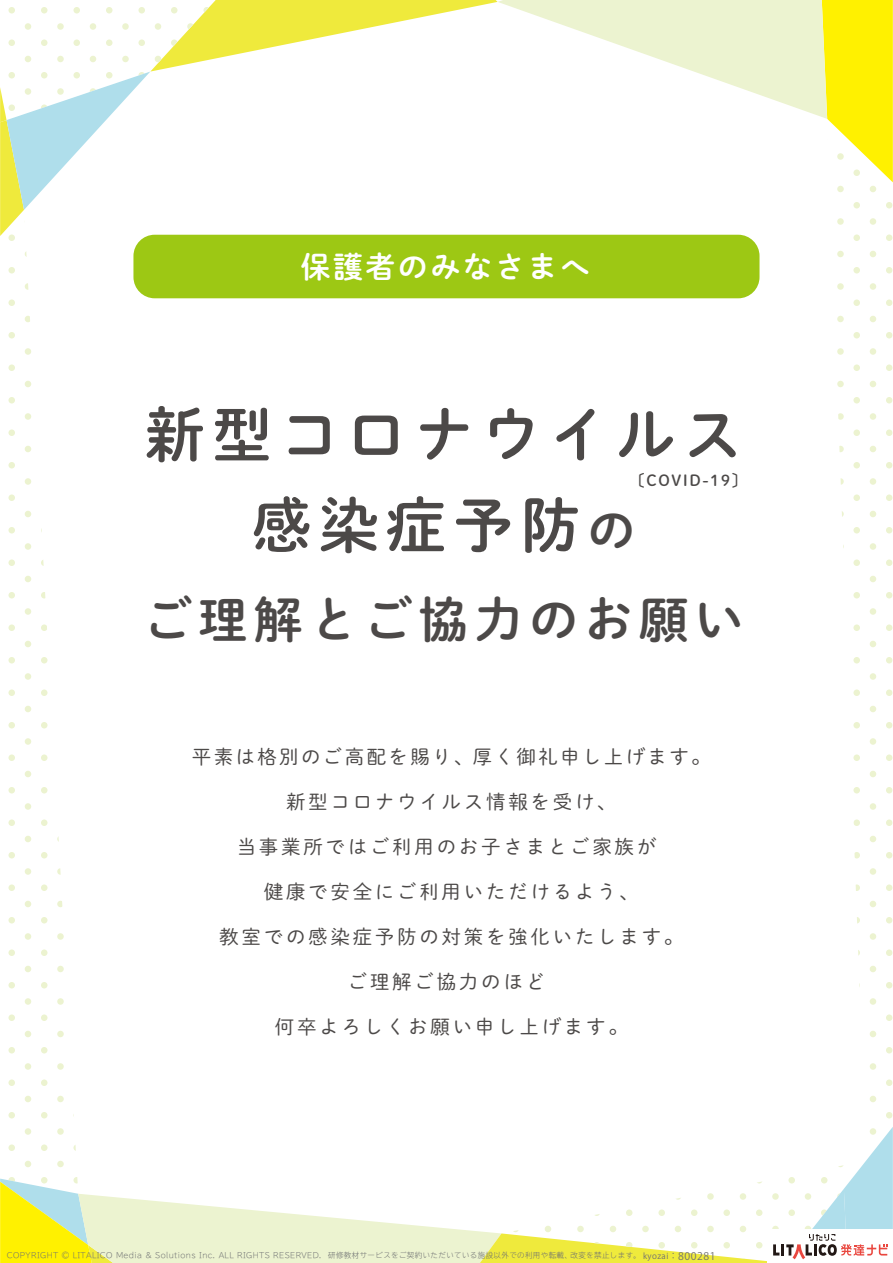
<style>
.page{position:relative;width:893px;height:1263px;background:#fff}
.page>*{position:absolute;margin:0;border:0;box-sizing:border-box;transform-origin:0 0}
.t1{font:60px/90.6px "P Shuei M Go Std N B";letter-spacing:.12em;color:#4c4948;text-align:center}
.t2{font:49.2px "P Shuei M Go Std N B";letter-spacing:.12em;color:#4c4948}
.t3{font:30px "P Shuei M Go Std N B";letter-spacing:.08em;color:#fff}
.t4{font:19.5px "P Shuei M Go Std N L";letter-spacing:.14em;color:#4c4948}
.t5{font:19.5px "P Shuei M Go Std N L";letter-spacing:.12em;color:#4c4948}
.t6{font:15px "P Shuei M Go Std N B";letter-spacing:.12em;color:#4c4948}
.t7{font:300 7.5px "TBUD Go Std Super";letter-spacing:.05em;color:#6d6f71}
.s1{font-size:48px}
.s2{font-family:"Koz Go Pro";font-weight:400;font-size:8.25px;color:#727171}
.s3{font-family:"Koz Go Pro";font-weight:400;font-size:9px;color:#727171}
.s4{font-family:"Koz Go Pro";font-weight:400;font-size:10.5px;color:#727171}
</style>
<div class="page">
<svg style="left:8px;top:236px;width:66px;height:883px"></svg>
<svg style="left:837px;top:236px;width:56px;height:883px"></svg>
<svg style="left:0;top:0;width:893px;height:236px"></svg>
<div style="left:133px;top:235px;width:626px;height:63px;background:#9dc814;border-radius:21px"></div>
<svg style="left:0;top:1127px;width:893px;height:136px"></svg>
<h3 class="t3" style="left:301px;top:244px;width:291px">保護者のみなさまへ</h3>
<h1 class="t1" style="left:145px;top:387px;width:599px">新型コロナウイルス感染症予防<span class="s1">の</span></h1>
<h3 class="t6" style="left:630px;top:469px;width:119px">〔COVID-19〕</h3>
<h2 class="t2" style="left:143px;top:583px;width:602px">ご理解とご協力のお願い</h2>
<h3 class="t5" style="left:192px;top:743px;width:520px">平素は格別のご高配を賜り、厚く御礼申し上げます。</h3>
<h3 class="t4" style="left:286px;top:788px;width:332px">新型コロナウイルス情報を受け、</h3>
<h3 class="t4" style="left:237px;top:833px;width:421px">当事業所ではご利用のお子さまとご家族が</h3>
<h3 class="t4" style="left:264px;top:878px;width:377px">健康で安全にご利用いただけるよう、</h3>
<h3 class="t4" style="left:219px;top:923px;width:466px">教室での感染症予防の対策を強化いたします。</h3>
<h3 class="t4" style="left:348px;top:968px;width:199px">ご理解ご協力のほど</h3>
<h3 class="t4" style="left:275px;top:1013px;width:354px">何卒よろしくお願い申し上げます。</h3>
<p class="t7" style="left:7px;top:1249px;width:710px">COPYRIGHT © LITALICO Media &amp; Solutions Inc. ALL RIGHTS RESERVED. 研修教材サービスをご契約いただいている施設以外での利用や転載、改変を禁止します。 <span class="s2">kyozai</span><span class="s3">：</span><span class="s4">800281</span></p>
</div>
